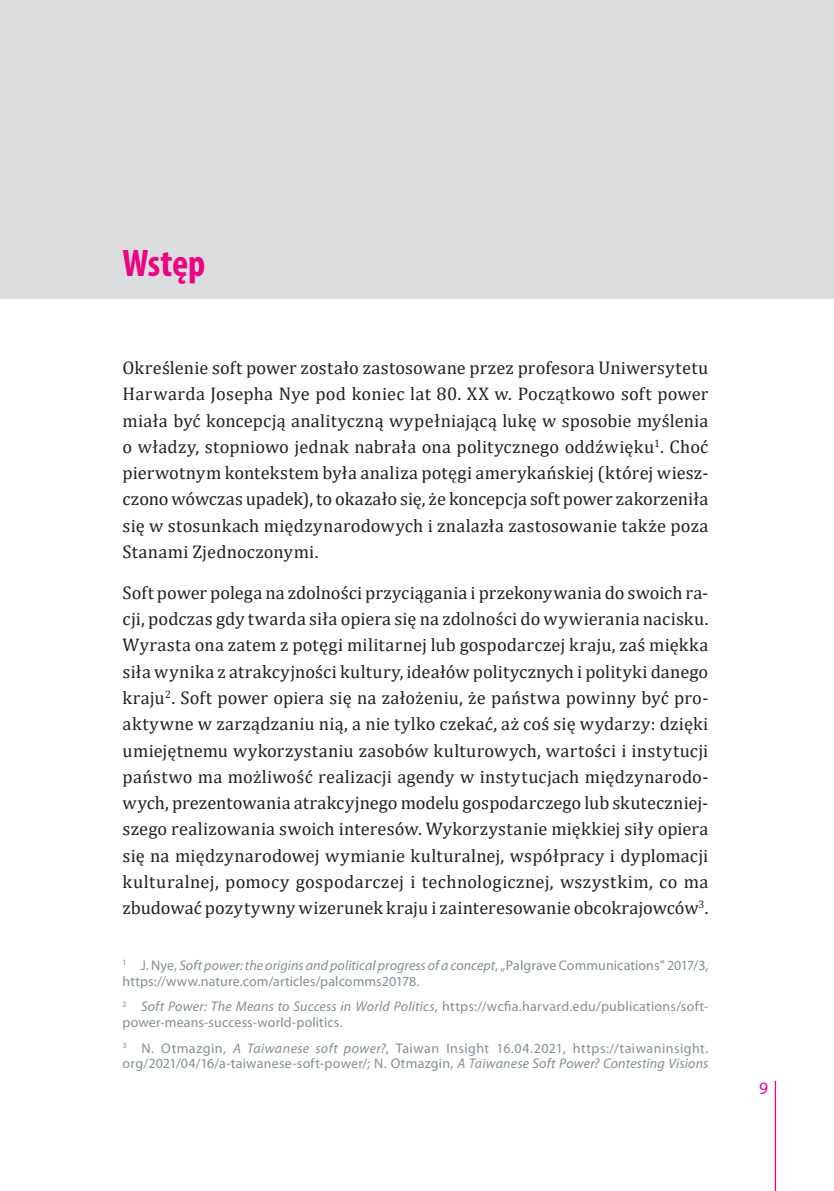
<style>
.page{position:relative;width:834px;height:1191px;background:#fff}
.page>*{position:absolute;margin:0;border:0;box-sizing:border-box;transform-origin:0 0}
.t1{font:700 condensed 38.5px "Myriad Pro";letter-spacing:-.005em;color:#ed0280}
.t2{font:18.38px/26.2px "Cambria";letter-spacing:.01em;color:#231f20;text-align:justify}
.t3{font:17.5px "Myriad Pro";color:#ed0280}
.t4{font:14px/15.8px "Myriad Pro";letter-spacing:.015em;color:#828f96}
.s1{font-style:italic}
</style>
<div class="page">
<div style="left:0;top:0;width:833px;height:299px;background:#dcdddf"></div>
<hr style="left:774px;top:1080px;width:2px;height:111px;background:#ed0280">
<h1 class="t1" style="left:123px;top:249px;width:84px">Wstęp</h1>
<p class="t2" style="left:123px;top:354px;width:587px">Określenie soft power zostało zastosowane przez profesora Uniwersytetu Harwarda Josepha Nye pod koniec lat 80. XX w. Początkowo soft power miała być koncepcją analityczną wypełniającą lukę w sposobie myślenia o władzy, stopniowo jednak nabrała ona politycznego oddźwięku<sup>1</sup>. Choć pierwotnym kontekstem była analiza potęgi amerykańskiej (której wiesz&shy;czono wówczas upadek), to okazało się, że koncepcja soft power zakorzeniła się w stosunkach międzynarodowych i znalazła zastosowanie także poza Stanami Zjednoczonymi.</p>
<p class="t2" style="left:123px;top:579px;width:587px">Soft power polega na zdolności przyciągania i przekonywania do swoich ra&shy;cji, podczas gdy twarda siła opiera się na zdolności do wywierania nacisku.<br>Wyrasta ona zatem z potęgi militarnej lub gospodarczej kraju, zaś miękka siła wynika z atrakcyjności kultury, ideałów politycznych i polityki danego kraju<sup>2</sup>. Soft power opiera się na założeniu, że państwa powinny być pro&shy;aktywne w zarządzaniu nią, a nie tylko czekać, aż coś się wydarzy: dzięki umiejętnemu wykorzystaniu zasobów kulturowych, wartości i instytucji państwo ma możliwość realizacji agendy w instytucjach międzynarodo&shy;wych, prezentowania atrakcyjnego modelu gospodarczego lub skuteczniej&shy;szego realizowania swoich interesów. Wykorzystanie miękkiej siły opiera się na międzynarodowej wymianie kulturalnej, współpracy i dyplomacji kulturalnej, pomocy gospodarczej i technologicznej, wszystkim, co ma zbudować pozytywny wizerunek kraju i zainteresowanie obcokrajowców<sup>3</sup>.</p>
<p class="t4" style="left:123px;top:958px;width:587px"><sup>1</sup> J. Nye, <span class="s1">Soft power: the origins and political progress of a concept</span>, „Palgrave Communications” 2017/3, https://www.nature.com/articles/palcomms20178.</p>
<p class="t4" style="left:123px;top:999px;width:587px"><sup>2</sup> <span class="s1">Soft Power: The Means to Success in World Politics</span>, https://wcfia.harvard.edu/publications/soft&shy;power-means-success-world-politics.</p>
<p class="t4" style="left:123px;top:1041px;width:587px"><sup>3</sup> N. Otmazgin, <span class="s1">A Taiwanese soft power?</span>, Taiwan Insight 16.04.2021, https://taiwaninsight. org/2021/04/16/a-taiwanese-soft-power/; N. Otmazgin, <span class="s1">A Taiwanese Soft Power? Contesting Visions</span></p>
<p class="t3" style="left:758px;top:1081px;width:10px">9</p>
</div>
